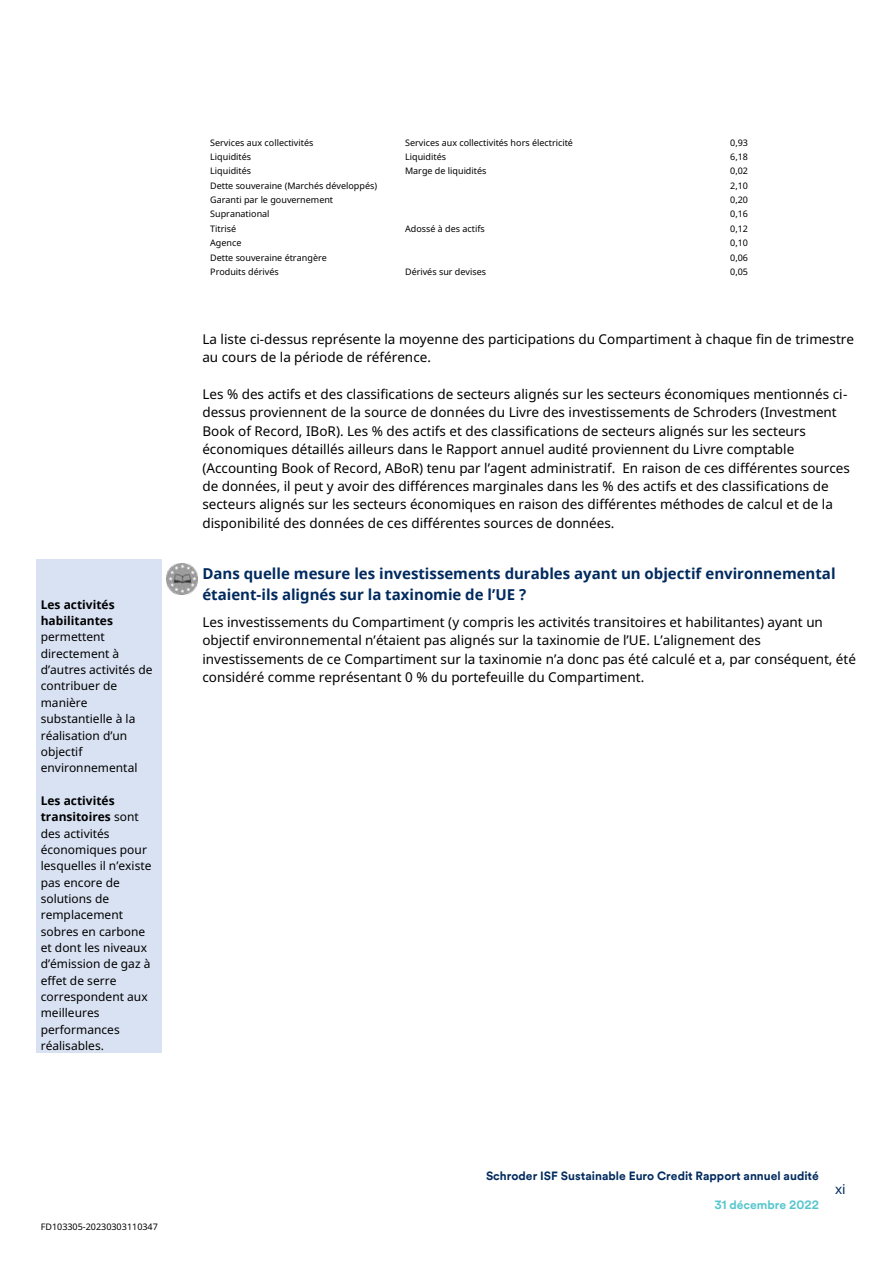
<style>
.page{position:relative;width:893px;height:1263px;background:#fff}
.page>*{position:absolute;margin:0;border:0;box-sizing:border-box;transform-origin:0 0}
.t1{font:700 15px/20.4px "Noto Sans";color:#002a5e}
.t2{font:13.5px/18.3px "Noto Sans";color:#000}
.t3{font:13.5px "Noto Sans";color:#002a5e}
.t4{font:12px/16.4px "Noto Sans";color:#000}
.t5{font:700 12px "Schroders Circular TT";color:#002a5e}
.t6{font:700 12px/16.4px "Noto Sans";color:#000}
.t7{font:700 12px "Schroders Circular TT";color:#57c7cd}
.t8{font:9px "Noto Sans";color:#000}
.s1{font-weight:700}
</style>
<div class="page">
<div style="left:37px;top:559px;width:125px;height:499px;background:#d9e2f3"></div>
<div style="left:37px;top:1053px;width:125px;height:5px;background:#fff"></div>
<img style="left:166px;top:563px;width:32px;height:32px">
<p class="t6" style="left:41px;top:596px;width:75px">Les activités habilitantes</p>
<p class="t4" style="left:41px;top:628px;width:113px">permettent directement à d’autres activités de contribuer de manière substantielle à la réalisation d’un objectif environnemental</p>
<p class="t4" style="left:41px;top:792px;width:112px"><span class="s1">Les activités transitoires</span> sont des activités économiques pour lesquelles il n’existe pas encore de solutions de remplacement sobres en carbone et dont les niveaux d’émission de gaz à effet de serre correspondent aux meilleures performances réalisables.</p>
<p class="t8" style="left:210px;top:136px;width:105px">Services aux collectivités</p>
<p class="t8" style="left:405px;top:136px;width:169px">Services aux collectivités hors électricité</p>
<p class="t8" style="left:730px;top:136px;width:19px">0,93</p>
<p class="t8" style="left:210px;top:151px;width:43px">Liquidités</p>
<p class="t8" style="left:405px;top:151px;width:43px">Liquidités</p>
<p class="t8" style="left:730px;top:151px;width:19px">6,18</p>
<p class="t8" style="left:210px;top:165px;width:43px">Liquidités</p>
<p class="t8" style="left:405px;top:165px;width:83px">Marge de liquidités</p>
<p class="t8" style="left:730px;top:165px;width:19px">0,02</p>
<p class="t8" style="left:210px;top:179px;width:168px">Dette souveraine (Marchés développés)</p>
<p class="t8" style="left:730px;top:179px;width:19px">2,10</p>
<p class="t8" style="left:210px;top:194px;width:124px">Garanti par le gouvernement</p>
<p class="t8" style="left:730px;top:194px;width:19px">0,20</p>
<p class="t8" style="left:210px;top:208px;width:61px">Supranational</p>
<p class="t8" style="left:730px;top:208px;width:19px">0,16</p>
<p class="t8" style="left:210px;top:222px;width:28px">Titrisé</p>
<p class="t8" style="left:405px;top:222px;width:81px">Adossé à des actifs</p>
<p class="t8" style="left:730px;top:222px;width:19px">0,12</p>
<p class="t8" style="left:210px;top:237px;width:33px">Agence</p>
<p class="t8" style="left:730px;top:237px;width:19px">0,10</p>
<p class="t8" style="left:210px;top:251px;width:118px">Dette souveraine étrangère</p>
<p class="t8" style="left:730px;top:251px;width:19px">0,06</p>
<p class="t8" style="left:210px;top:265px;width:70px">Produits dérivés</p>
<p class="t8" style="left:405px;top:265px;width:83px">Dérivés sur devises</p>
<p class="t8" style="left:730px;top:265px;width:19px">0,05</p>
<p class="t2" style="left:202px;top:329px;width:653px">La liste ci-dessus représente la moyenne des participations du Compartiment à chaque fin de trimestre au cours de la période de référence.</p>
<p class="t2" style="left:202px;top:385px;width:649px">Les % des actifs et des classifications de secteurs alignés sur les secteurs économiques mentionnés ci&shy;dessus proviennent de la source de données du Livre des investissements de Schroders (Investment Book of Record, IBoR). Les % des actifs et des classifications de secteurs alignés sur les secteurs économiques détaillés ailleurs dans le Rapport annuel audité proviennent du Livre comptable (Accounting Book of Record, ABoR) tenu par l’agent administratif. En raison de ces différentes sources de données, il peut y avoir des différences marginales dans les % des actifs et des classifications de secteurs alignés sur les secteurs économiques en raison des différentes méthodes de calcul et de la disponibilité des données de ces différentes sources de données.</p>
<p class="t1" style="left:202px;top:563px;width:635px">Dans quelle mesure les investissements durables ayant un objectif environnemental étaient-ils alignés sur la taxinomie de l’UE ?</p>
<p class="t2" style="left:202px;top:612px;width:655px">Les investissements du Compartiment (y compris les activités transitoires et habilitantes) ayant un objectif environnemental n’étaient pas alignés sur la taxinomie de l’UE. L’alignement des investissements de ce Compartiment sur la taxinomie n’a donc pas été calculé et a, par conséquent, été considéré comme représentant 0 % du portefeuille du Compartiment.</p>
<p class="t8" style="left:41px;top:1221px;width:118px">FD103305-20230303110347</p>
<p class="t5" style="left:486px;top:1167px;width:334px">Schroder ISF Sustainable Euro Credit Rapport annuel audité</p>
<p class="t7" style="left:714px;top:1196px;width:106px">31 décembre 2022</p>
<p class="t3" style="left:835px;top:1179px;width:12px">xi</p>
</div>
